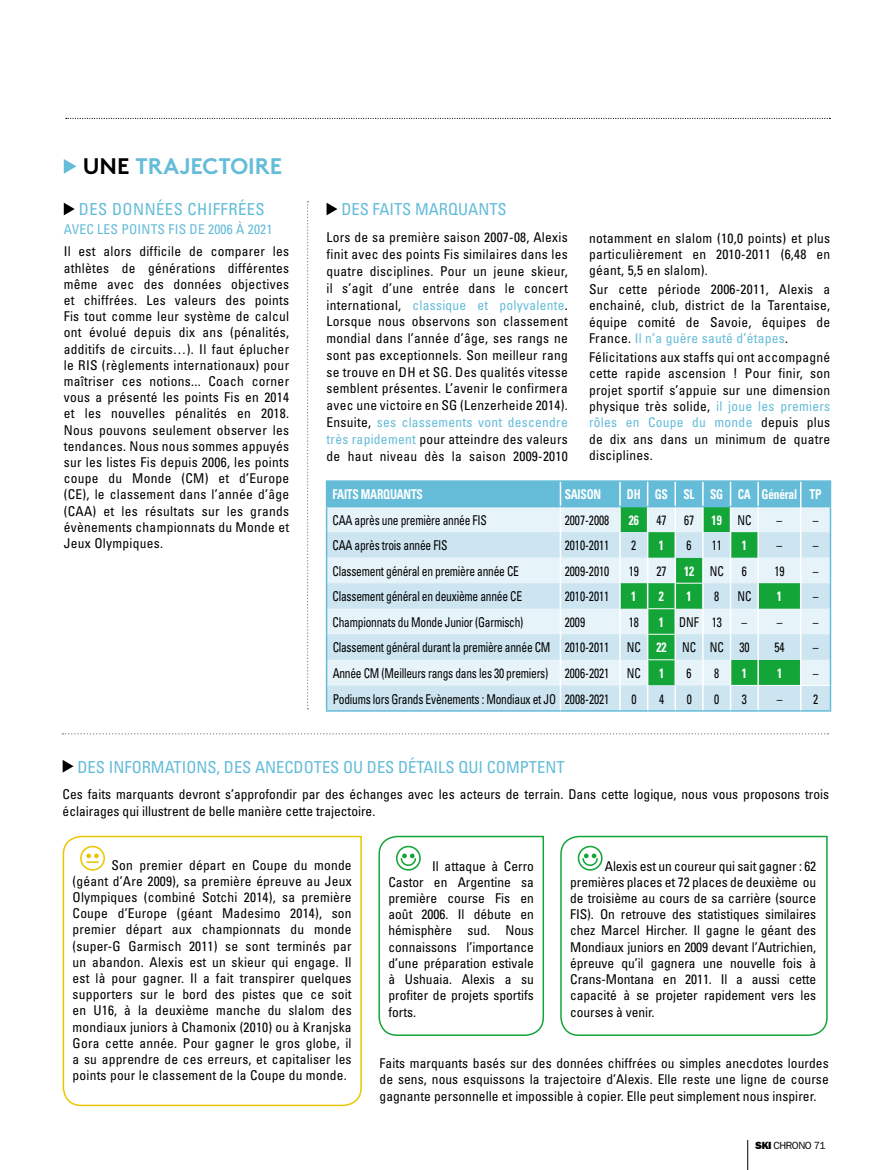
<style>
.page{position:relative;width:893px;height:1170px;background:#fff}
.page>*{position:absolute;margin:0;border:0;box-sizing:border-box;transform-origin:0 0}
.t1{font:700 22.5px "Brown";letter-spacing:-.005em;color:#64bcd9}
.t2{font:condensed 16.5px "Univers";color:#64bcd9}
.t3{font:condensed 16.5px "Univers";letter-spacing:.03em;color:#64bcd9}
.t4{font:condensed 13.5px/16.2px "Univers";color:#000;text-align:justify}
.t5{font:condensed 13.5px "Univers";letter-spacing:-.02em;color:#000;scale:.85 1}
.t6{font:condensed 13.5px "Univers";color:#000;scale:.85 1}
.t7{font:700 condensed 13.5px "Univers";letter-spacing:-.02em;color:#fff;scale:.85 1}
.t8{font:condensed 13.5px "Univers";letter-spacing:.015em;color:#64bcd9}
.t9{font:10.5px "Franklin Gothic";letter-spacing:-.05em;color:#000}
.s1{color:#000}
.s2{color:#64bcd9}
.s3{font-weight:400;color:#000}
.s4{font-weight:700;color:#fff}
.s5{font-weight:800}
</style>
<div class="page">
<hr style="left:747px;top:1139px;width:1px;height:30px;background:#000">
<svg style="left:66px;top:118px;width:764px;height:1px"></svg>
<svg style="left:327px;top:203px;width:10px;height:12px"></svg>
<svg style="left:63px;top:760px;width:11px;height:12px"></svg>
<hr style="left:326px;top:480px;width:234px;height:2px;background:#64bcd9">
<hr style="left:560px;top:480px;width:60px;height:2px;background:#64bcd9">
<hr style="left:620px;top:480px;width:28px;height:2px;background:#64bcd9">
<hr style="left:648px;top:480px;width:27px;height:2px;background:#64bcd9">
<hr style="left:675px;top:480px;width:28px;height:2px;background:#64bcd9">
<hr style="left:703px;top:480px;width:27px;height:2px;background:#64bcd9">
<hr style="left:730px;top:480px;width:28px;height:2px;background:#64bcd9">
<hr style="left:758px;top:480px;width:43px;height:2px;background:#64bcd9">
<hr style="left:801px;top:480px;width:30px;height:2px;background:#64bcd9">
<svg style="left:326px;top:481px;width:505px;height:230px;background:#bbe0e1"></svg>
<svg style="left:64px;top:159px;width:12px;height:15px"></svg>
<svg style="left:64px;top:203px;width:11px;height:12px"></svg>
<svg style="left:560px;top:835px;width:268px;height:201px"></svg>
<svg style="left:378px;top:835px;width:166px;height:201px"></svg>
<svg style="left:62px;top:835px;width:300px;height:271px"></svg>
<svg style="left:62px;top:733px;width:766px;height:1px"></svg>
<svg style="left:307px;top:201px;width:2px;height:508px"></svg>
<h1 class="t1" style="left:83px;top:148px;width:201px"><span class="s1">UNE</span> TRAJECTOIRE</h1>
<p class="t3" style="left:79px;top:199px;width:187px">DES DONNÉES CHIFFRÉES</p>
<p class="t8" style="left:64px;top:220px;width:210px">AVEC LES POINTS FIS DE 2006 À 2021</p>
<p class="t4" style="left:64px;top:243px;width:227px">Il est alors difficile de comparer les athlètes de générations différentes même avec des données objectives et chiffrées. Les valeurs des points Fis tout comme leur système de calcul ont évolué depuis dix ans (pénalités, additifs de circuits…). Il faut éplucher le RIS (règlements internationaux) pour maîtriser ces notions... Coach corner vous a présenté les points Fis en 2014 et les nouvelles pénalités en 2018.<br>Nous pouvons seulement observer les tendances. Nous nous sommes appuyés sur les listes Fis depuis 2006, les points coupe du Monde (CM) et d’Europe (CE), le classement dans l’année d’âge (CAA) et les résultats sur les grands évènements championnats du Monde et Jeux Olympiques.</p>
<p class="t2" style="left:341px;top:199px;width:167px">DES FAITS MARQUANTS</p>
<p class="t4" style="left:327px;top:229px;width:243px;line-height:16.8px">Lors de sa première saison 2007-08, Alexis finit avec des points Fis similaires dans les quatre disciplines. Pour un jeune skieur, il s’agit d’une entrée dans le concert international, <span class="s2">classique et polyvalente</span>.<br>Lorsque nous observons son classement mondial dans l’année d’âge, ses rangs ne sont pas exceptionnels. Son meilleur rang se trouve en DH et SG. Des qualités vitesse semblent présentes. L’avenir le confirmera avec une victoire en SG (Lenzerheide 2014).<br>Ensuite, <span class="s2">ses classements vont descendre très rapidement</span> pour atteindre des valeurs de haut niveau dès la saison 2009-2010</p>
<p class="t4" style="left:589px;top:229px;width:243px">notamment en slalom (10,0 points) et plus particulièrement en 2010-2011 (6,48 en géant, 5,5 en slalom).</p>
<p class="t4" style="left:589px;top:281px;width:243px">Sur cette période 2006-2011, Alexis a enchainé, club, district de la Tarentaise, équipe comité de Savoie, équipes de France. <span class="s2">Il n’a guère sauté d’étapes</span>.</p>
<p class="t4" style="left:589px;top:348px;width:243px">Félicitations aux staffs qui ont accompagné cette rapide ascension ! Pour finir, son projet sportif s’appuie sur une dimension physique très solide, <span class="s2">il joue les premiers rôles en Coupe du monde</span> depuis plus de dix ans dans un minimum de quatre disciplines.</p>
<p class="t7" style="left:333px;top:486px;width:108px">FAITS MARQUANTS</p>
<p class="t7" style="left:565px;top:486px;width:44px">SAISON</p>
<p class="t7" style="left:627px;top:486px;width:230px">DH GS SL SG CA Général TP</p>
<p class="t5" style="left:333px;top:511px;width:183px">CAA après une première année FIS</p>
<p class="t6" style="left:565px;top:511px;width:54px">2007-2008</p>
<p class="t7" style="left:629px;top:511px;width:13px">26</p>
<p class="t6" style="left:656px;top:511px;width:13px">47</p>
<p class="t6" style="left:684px;top:511px;width:13px">67</p>
<p class="t7" style="left:712px;top:511px;width:48px">19 <span class="s3">NC</span></p>
<p class="t6" style="left:777px;top:511px;width:51px">– –</p>
<p class="t5" style="left:333px;top:537px;width:137px">CAA après trois année FIS</p>
<p class="t6" style="left:565px;top:537px;width:54px">2010-2011</p>
<p class="t6" style="left:631px;top:537px;width:7px">2</p>
<p class="t7" style="left:659px;top:537px;width:7px">1</p>
<p class="t6" style="left:687px;top:537px;width:7px">6</p>
<p class="t6" style="left:712px;top:537px;width:13px">11</p>
<p class="t7" style="left:742px;top:537px;width:7px">1</p>
<p class="t6" style="left:777px;top:537px;width:51px">– –</p>
<p class="t5" style="left:333px;top:562px;width:221px">Classement général en première année CE</p>
<p class="t6" style="left:565px;top:562px;width:54px">2009-2010</p>
<p class="t6" style="left:629px;top:562px;width:13px">19</p>
<p class="t6" style="left:656px;top:562px;width:13px">27</p>
<p class="t7" style="left:684px;top:562px;width:48px">12 <span class="s3">NC</span></p>
<p class="t6" style="left:742px;top:562px;width:7px">6</p>
<p class="t6" style="left:774px;top:562px;width:13px">19</p>
<p class="t6" style="left:813px;top:562px;width:8px">–</p>
<p class="t5" style="left:333px;top:588px;width:224px">Classement général en deuxième année CE</p>
<p class="t6" style="left:565px;top:588px;width:54px">2010-2011</p>
<p class="t7" style="left:631px;top:588px;width:7px">1</p>
<p class="t7" style="left:659px;top:588px;width:7px">2</p>
<p class="t7" style="left:687px;top:588px;width:7px">1</p>
<p class="t6" style="left:714px;top:588px;width:7px">8</p>
<p class="t6" style="left:737px;top:588px;width:18px">NC</p>
<p class="t7" style="left:777px;top:588px;width:7px">1</p>
<p class="t6" style="left:813px;top:588px;width:8px">–</p>
<p class="t5" style="left:333px;top:613px;width:226px">Championnats du Monde Junior (Garmisch)</p>
<p class="t6" style="left:565px;top:613px;width:25px">2009</p>
<p class="t6" style="left:629px;top:613px;width:13px">18</p>
<p class="t6" style="left:659px;top:613px;width:76px"><span class="s4">1</span> DNF 13</p>
<p class="t6" style="left:742px;top:613px;width:50px">– –</p>
<p class="t6" style="left:813px;top:613px;width:8px">–</p>
<p class="t5" style="left:333px;top:639px;width:327px">Classement général durant la première année CM 2010-2011</p>
<p class="t6" style="left:627px;top:639px;width:146px">NC <span class="s4">22</span> NC NC 30</p>
<p class="t6" style="left:774px;top:639px;width:13px">54</p>
<p class="t6" style="left:813px;top:639px;width:8px">–</p>
<p class="t5" style="left:333px;top:664px;width:327px">Année CM (Meilleurs rangs dans les 30 premiers) 2006-2021</p>
<p class="t6" style="left:627px;top:664px;width:18px">NC</p>
<p class="t7" style="left:659px;top:664px;width:7px">1</p>
<p class="t6" style="left:687px;top:664px;width:7px">6</p>
<p class="t6" style="left:714px;top:664px;width:7px">8</p>
<p class="t7" style="left:742px;top:664px;width:7px">1</p>
<p class="t7" style="left:777px;top:664px;width:7px">1</p>
<p class="t6" style="left:813px;top:664px;width:8px">–</p>
<p class="t5" style="left:333px;top:690px;width:327px">Podiums lors Grands Evènements : Mondiaux et JO 2008-2021</p>
<p class="t6" style="left:631px;top:690px;width:7px">0</p>
<p class="t6" style="left:659px;top:690px;width:7px">4</p>
<p class="t6" style="left:687px;top:690px;width:7px">0</p>
<p class="t6" style="left:714px;top:690px;width:7px">0</p>
<p class="t6" style="left:742px;top:690px;width:7px">3</p>
<p class="t6" style="left:777px;top:690px;width:50px">– 2</p>
<p class="t2" style="left:78px;top:756px;width:489px">DES INFORMATIONS, DES ANECDOTES OU DES DÉTAILS QUI COMPTENT</p>
<p class="t4" style="left:63px;top:786px;width:768px">Ces faits marquants devront s’approfondir par des échanges avec les acteurs de terrain. Dans cette logique, nous vous proposons trois éclairages qui illustrent de belle manière cette trajectoire.</p>
<p class="t4" style="left:73px;top:856px;width:281px;text-indent:39px">Son premier départ en Coupe du monde (géant d’Are 2009), sa première épreuve au Jeux Olympiques (combiné Sotchi 2014), sa première Coupe d’Europe (géant Madesimo 2014), son premier départ aux championnats du monde (super-G Garmisch 2011) se sont terminés par un abandon. Alexis est un skieur qui engage. Il est là pour gagner. Il a fait transpirer quelques supporters sur le bord des pistes que ce soit en U16, à la deuxième manche du slalom des mondiaux juniors à Chamonix (2010) ou à Kranjska Gora cette année. Pour gagner le gros globe, il a su apprendre de ces erreurs, et capitaliser les points pour le classement de la Coupe du monde.</p>
<p class="t4" style="left:388px;top:857px;width:147px;text-indent:44px">Il attaque à Cerro Castor en Argentine sa première course Fis en août 2006. Il débute en hémisphère sud. Nous connaissons l’importance d’une préparation estivale à Ushuaia. Alexis a su profiter de projets sportifs forts.</p>
<p class="t4" style="left:570px;top:857px;width:248px;text-indent:35px">Alexis est un coureur qui sait gagner : 62 premières places et 72 places de deuxième ou de troisième au cours de sa carrière (source FIS). On retrouve des statistiques similaires chez Marcel Hircher. Il gagne le géant des Mondiaux juniors en 2009 devant l’Autrichien, épreuve qu’il gagnera une nouvelle fois à Crans-Montana en 2011. Il a aussi cette capacité à se projeter rapidement vers les courses à venir.</p>
<p class="t4" style="left:379px;top:1055px;width:451px">Faits marquants basés sur des données chiffrées ou simples anecdotes lourdes de sens, nous esquissons la trajectoire d’Alexis. Elle reste une ligne de course gagnante personnelle et impossible à copier. Elle peut simplement nous inspirer.</p>
<p class="t9" style="left:755px;top:1138px;width:72px"><span class="s5">SKI</span> CHRONO 71</p>
</div>
